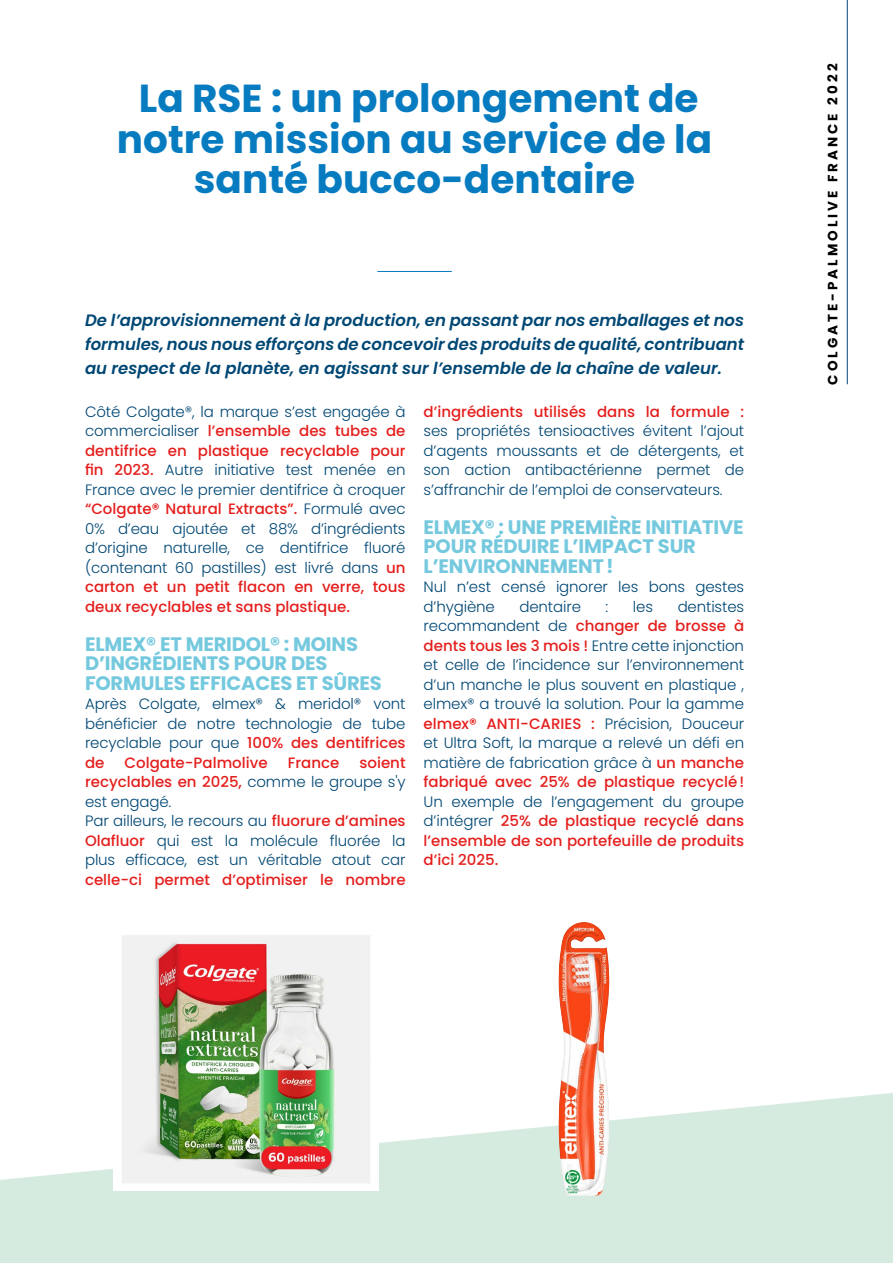
<style>
.page{position:relative;width:893px;height:1263px;background:#fff}
.page>*{position:absolute;margin:0;border:0;box-sizing:border-box;transform-origin:0 0}
.t1{font:700 39px/40.5px "Poppins";color:#077bc0;text-align:center}
.t2{font:700 19.5px/19.5px "Poppins";letter-spacing:-.01em;color:#75c9de}
.t3{font:italic 600 16.5px/24px "Poppins";color:#004774;text-align:justify}
.t4{font:300 15px/19.5px "Poppins";letter-spacing:-.01em;color:#004774;text-align:justify}
.t5{font:500 15px/19.5px "Poppins";color:#e41f1d;text-align:justify}
.t6{font:700 13.5px "Poppins";letter-spacing:.22em;color:#000}
.s1{font-weight:500;color:#e41f1d}
.s2{font-weight:300;color:#004774}
</style>
<div class="page">
<svg style="left:0;top:1093px;width:893px;height:170px;fill:#d6ebe0"></svg>
<hr style="left:377px;top:271px;width:75px;height:1px;background:#077bc0">
<hr style="left:847px;top:0;width:1px;height:384px;background:#004774">
<img style="left:558px;top:922px;width:51px;height:274px">
<img style="left:114px;top:935px;width:264px;height:256px">
<h1 class="t1" style="left:117px;top:79px;width:597px">La RSE : un prolongement de notre mission au service de la santé bucco-dentaire</h1>
<p class="t3" style="left:85px;top:308px;width:661px">De l’approvisionnement à la production, en passant par nos emballages et nos formules, nous nous efforçons de concevoir des produits de qualité, contribuant au respect de la planète, en agissant sur l’ensemble de la chaîne de valeur.</p>
<p class="t4" style="left:85px;top:402px;width:322px">Côté Colgate®, la marque s’est engagée à commercialiser <span class="s1">l’ensemble des tubes de dentifrice en plastique recyclable pour fin 2023.</span> Autre initiative test menée en France avec le premier dentifrice à croquer <span class="s1">“Colgate® Natural Extracts”.</span> Formulé avec 0% d’eau ajoutée et 88% d’ingrédients d’origine naturelle, ce dentifrice fluoré (contenant 60 pastilles) est livré dans <span class="s1">un carton et un petit flacon en verre, tous deux recyclables et sans plastique.</span></p>
<h2 class="t2" style="left:85px;top:634px;width:298px">ELMEX® ET MERIDOL® : MOINS<br>D’INGRÉDIENTS POUR DES<br>FORMULES EFFICACES ET SÛRES</h2>
<p class="t4" style="left:85px;top:694px;width:322px">Après Colgate, elmex® &amp; meridol® vont bénéficier de notre technologie de tube recyclable pour que <span class="s1">100% des dentifrices de</span></p>
<p class="t4" style="left:85px;top:753px;width:322px;text-align:left;text-indent:274px"><span class="s1">soient recyclables en 2025,</span> comme le groupe s'y est engagé.<br>Par ailleurs, le recours au <span class="s1">fluorure d’amines<br>Olafluor</span> qui est la molécule fluorée la plus efficace, est un véritable atout car</p>
<p class="t5" style="left:85px;top:870px;width:322px">celle-ci permet d’optimiser le nombre</p>
<p class="t5" style="left:125px;top:753px;width:145px">Colgate-Palmolive</p>
<p class="t5" style="left:288px;top:753px;width:53px">France</p>
<p class="t5" style="left:424px;top:402px;width:322px">d’ingrédients utilisés dans la formule :</p>
<p class="t4" style="left:424px;top:421px;width:322px">ses propriétés tensioactives évitent l’ajout d’agents moussants et de détergents, et son action antibactérienne permet de s’affranchir de l’emploi de conservateurs.</p>
<h2 class="t2" style="left:424px;top:517px;width:322px">ELMEX® : UNE PREMIÈRE INITIATIVE<br>POUR RÉDUIRE L’IMPACT SUR<br>L’ENVIRONNEMENT!</h2>
<p class="t4" style="left:424px;top:577px;width:322px">Nul n’est censé ignorer les bons gestes d’hygiène</p>
<p class="t4" style="left:424px;top:597px;width:322px;text-indent:254px">dentistes recommandent de <span class="s1">changer de brosse à dents tous les 3 mois !</span> Entre cette injonction et celle de l’incidence sur l’environnement d’un manche le plus souvent en plastique , elmex® a trouvé la solution. Pour la gamme <span class="s1">elmex® ANTI-CARIES :</span> Précision, Douceur et Ultra Soft, la marque a relevé un défi en matière de fabrication grâce à <span class="s1">un manche fabriqué avec 25% de plastique recyclé!</span></p>
<p class="t5" style="left:424px;top:792px;width:322px"><span class="s2">Un exemple de l’engagement du groupe d’intégrer</span> 25% de plastique recyclé dans l’ensemble de son portefeuille de produits d’ici 2025.</p>
<p class="t4" style="left:519px;top:597px;width:63px">dentaire</p>
<p class="t4" style="left:606px;top:597px;width:4px">:</p>
<p class="t4" style="left:633px;top:597px;width:22px">les</p>
<p class="t6" style="left:825px;top:385px;width:322px;rotate:-90deg">COLGATE-PALMOLIVE FRANCE 2022</p>
</div>
